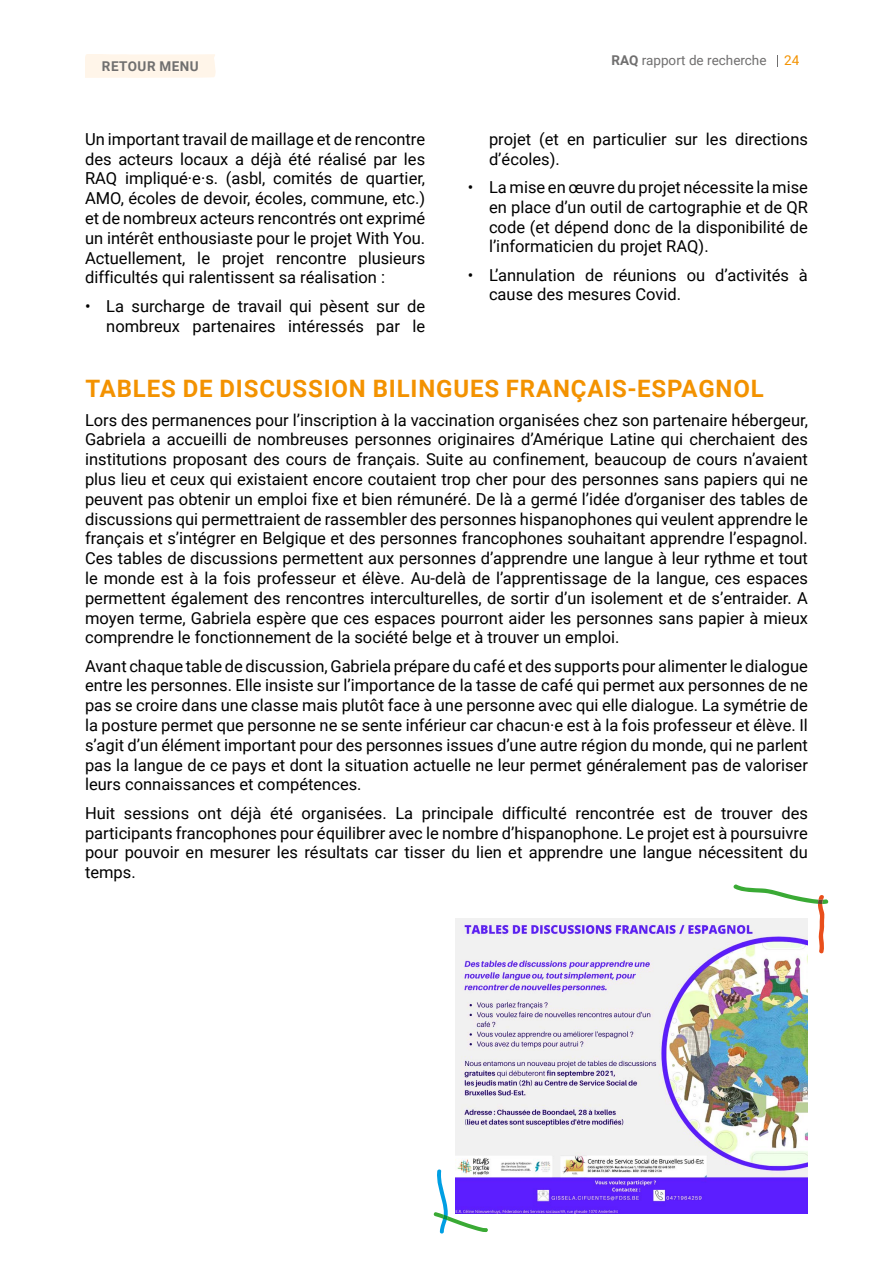
<style>
.page{position:relative;width:893px;height:1263px;background:#fff}
.page>*{position:absolute;margin:0;border:0;box-sizing:border-box;transform-origin:0 0}
.t1{font:700 24px "Roboto";letter-spacing:.035em;color:#f39200}
.t2{font:16.5px/19.8px "Roboto";color:#000;text-align:justify}
.t3{font:13.5px "Roboto";color:#706f6f}
.t4{font:700 13.5px "Roboto";letter-spacing:.035em;color:#706f6f}
.t5{font:13.5px "Roboto";color:#f39200}
.s1{font-weight:700}
</style>
<div class="page">
<div style="left:85px;top:54px;width:131px;height:24px;background:#fff5e9"></div>
<svg style="left:777px;top:55px;width:1px;height:12px"></svg>
<img style="left:455px;top:918px;width:353px;height:296px">
<svg style="left:433px;top:1169px;width:56px;height:65px"></svg>
<svg style="left:732px;top:884px;width:97px;height:69px"></svg>
<p class="t4" style="left:102px;top:57px;width:98px">RETOUR MENU</p>
<p class="t3" style="left:611px;top:51px;width:157px"><span class="s1">RAQ</span> rapport de recherche</p>
<p class="t5" style="left:784px;top:51px;width:17px">24</p>
<p class="t2" style="left:85px;top:128px;width:342px">Un important travail de maillage et de rencontre des acteurs locaux a déjà été réalisé par les RAQ impliqué·e·s. (asbl, comités de quartier, AMO, écoles de devoir, écoles, commune, etc.) et de nombreux acteurs rencontrés ont exprimé un intérêt enthousiaste pour le projet With You.<br>Actuellement, le projet rencontre plusieurs difficultés qui ralentissent sa réalisation :</p>
<p class="t2" style="left:85px;top:295px;width:342px;text-align:right">• La surcharge de travail qui pèsent sur de nombreux partenaires intéressés par le</p>
<p class="t2" style="left:489px;top:128px;width:320px">projet (et en particulier sur les directions d’écoles).</p>
<p class="t2" style="left:489px;top:177px;width:320px;text-indent:-21px">• La mise en œuvre du projet nécessite la mise en place d’un outil de cartographie et de QR code (et dépend donc de la disponibilité de l’informaticien du projet RAQ).</p>
<p class="t2" style="left:489px;top:264px;width:320px;text-indent:-21px">• L’annulation de réunions ou d’activités à cause des mesures Covid.</p>
<h1 class="t1" style="left:85px;top:372px;width:680px">TABLES DE DISCUSSION BILINGUES FRANÇAIS-ESPAGNOL</h1>
<p class="t2" style="left:85px;top:409px;width:724px">Lors des permanences pour l’inscription à la vaccination organisées chez son partenaire hébergeur, Gabriela a accueilli de nombreuses personnes originaires d’Amérique Latine qui cherchaient des institutions proposant des cours de français. Suite au confinement, beaucoup de cours n’avaient plus lieu et ceux qui existaient encore coutaient trop cher pour des personnes sans papiers qui ne peuvent pas obtenir un emploi fixe et bien rémunéré. De là a germé l’idée d’organiser des tables de discussions qui permettraient de rassembler des personnes hispanophones qui veulent apprendre le français et s’intégrer en Belgique et des personnes francophones souhaitant apprendre l’espagnol.<br>Ces tables de discussions permettent aux personnes d’apprendre une langue à leur rythme et tout le monde est à la fois professeur et élève. Au-delà de l’apprentissage de la langue, ces espaces permettent également des rencontres interculturelles, de sortir d’un isolement et de s’entraider. A moyen terme, Gabriela espère que ces espaces pourront aider les personnes sans papier à mieux comprendre le fonctionnement de la société belge et à trouver un emploi.</p>
<p class="t2" style="left:85px;top:655px;width:724px">Avant chaque table de discussion, Gabriela prépare du café et des supports pour alimenter le dialogue entre les personnes. Elle insiste sur l’importance de la tasse de café qui permet aux personnes de ne pas se croire dans une classe mais plutôt face à une personne avec qui elle dialogue. La symétrie de la posture permet que personne ne se sente inférieur car chacun·e est à la fois professeur et élève. Il s’agit d’un élément important pour des personnes issues d’une autre région du monde, qui ne parlent pas la langue de ce pays et dont la situation actuelle ne leur permet généralement pas de valoriser leurs connaissances et compétences.</p>
<p class="t2" style="left:85px;top:802px;width:724px">Huit sessions ont déjà été organisées. La principale difficulté rencontrée est de trouver des participants francophones pour équilibrer avec le nombre d’hispanophone. Le projet est à poursuivre pour pouvoir en mesurer les résultats car tisser du lien et apprendre une langue nécessitent du temps.</p>
</div>
